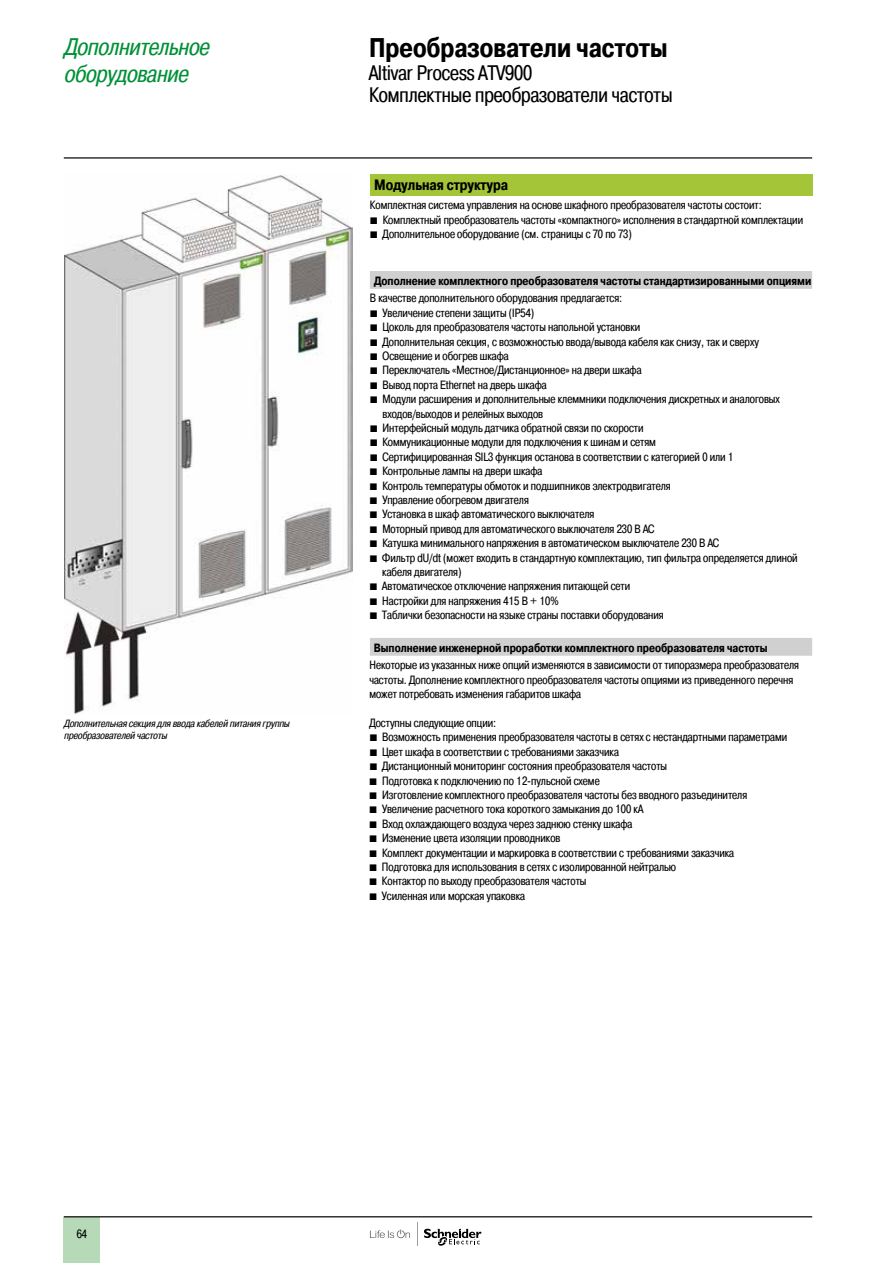
<style>
.page{position:relative;width:893px;height:1263px;background:#fff}
.page>*{position:absolute;margin:0;border:0;box-sizing:border-box;transform-origin:0 0}
.t1{font:700 27px "Pragmatica Cond C";color:#000}
.t2{font:italic 24px/27px "Pragmatica Cond C";color:#009037}
.t3{font:21px/22.5px "Pragmatica Cond C";color:#000}
.t4{font:700 15px "Pragmatica Cond C";color:#000}
.t5{font:12px/14.4px "Pragmatica Cond C";color:#000}
.t6{font:700 12px "Pragmatica Cond C";color:#000}
.t7{font:italic 10.5px/12px "Pragmatica Cond C";color:#000}
.s1{font-family:"Graph Schneider"}
</style>
<div class="page">
<hr style="left:64px;top:157px;width:748px;height:2px;background:#000">
<div style="left:64px;top:1217px;width:36px;height:46px;background:#b6d9b7"></div>
<hr style="left:64px;top:1216px;width:748px;height:1px;background:#000">
<svg style="left:370px;top:1229px;width:40px;height:9px"></svg>
<svg style="left:424px;top:1228px;width:57px;height:18px"></svg>
<svg style="left:417px;top:1223px;width:1px;height:23px"></svg>
<div style="left:370px;top:174px;width:442px;height:22px;background:#a4c537"></div>
<svg style="left:370px;top:271px;width:442px;height:385px"></svg>
<img style="left:64px;top:175px;width:289px;height:539px">
<h2 class="t2" style="left:64px;top:33px;width:146px">Дополнительное оборудование</h2>
<h1 class="t1" style="left:369px;top:33px;width:300px">Преобразователи частоты</h1>
<h3 class="t3" style="left:369px;top:61px;width:305px">Altivar Process ATV900<br>Комплектные преобразователи частоты</h3>
<p class="t7" style="left:64px;top:717px;width:227px">Дополнительная секция для ввода кабелей питания группы преобразователей частоты</p>
<p class="t4" style="left:374px;top:177px;width:135px">Модульная структура</p>
<p class="t5" style="left:370px;top:198px;width:435px">Комплектная система управления на основе шкафного преобразователя частоты состоит:<br><span class="s1">b</span> Комплектный преобразователь частоты «компактного» исполнения в стандартной комплектации <span class="s1">b</span> Дополнительное оборудование (см. страницы с 70 по 73)</p>
<p class="t6" style="left:374px;top:274px;width:439px">Дополнение комплектного преобразователя частоты стандартизированными опциями</p>
<p class="t5" style="left:370px;top:291px;width:254px">В качестве дополнительного оборудования предлагается:</p>
<p class="t5" style="left:370px;top:306px;width:166px"><span class="s1">b</span> Увеличение степени защиты (IP54)</p>
<p class="t5" style="left:370px;top:320px;width:272px"><span class="s1">b</span> Цоколь для преобразователя частоты напольной установки</p>
<p class="t5" style="left:370px;top:334px;width:390px"><span class="s1">b</span> Дополнительная секция, с возможностью ввода/вывода кабеля как снизу, так и сверху</p>
<p class="t5" style="left:370px;top:349px;width:140px"><span class="s1">b</span> Освещение и обогрев шкафа</p>
<p class="t5" style="left:370px;top:363px;width:273px"><span class="s1">b</span> Переключатель «Местное/Дистанционное» на двери шкафа</p>
<p class="t5" style="left:370px;top:378px;width:178px"><span class="s1">b</span> Вывод порта Ethernet на дверь шкафа</p>
<p class="t5" style="left:370px;top:392px;width:412px"><span class="s1">b</span> Модули расширения и дополнительные клеммники подключения дискретных и аналоговых</p>
<p class="t5" style="left:382px;top:406px;width:162px">входов/выходов и релейных выходов</p>
<p class="t5" style="left:370px;top:421px;width:275px"><span class="s1">b</span> Интерфейсный модуль датчика обратной связи по скорости</p>
<p class="t5" style="left:370px;top:435px;width:288px"><span class="s1">b</span> Коммуникационные модули для подключения к шинам и сетям</p>
<p class="t5" style="left:370px;top:450px;width:366px"><span class="s1">b</span> Сертифицированная SIL3 функция останова в соответствии с категорией 0 или 1</p>
<p class="t5" style="left:370px;top:464px;width:174px"><span class="s1">b</span> Контрольные лампы на двери шкафа</p>
<p class="t5" style="left:370px;top:478px;width:303px"><span class="s1">b</span> Контроль температуры обмоток и подшипников электродвигателя</p>
<p class="t5" style="left:370px;top:493px;width:161px"><span class="s1">b</span> Управление обогревом двигателя</p>
<p class="t5" style="left:370px;top:507px;width:226px"><span class="s1">b</span> Установка в шкаф автоматического выключателя</p>
<p class="t5" style="left:370px;top:522px;width:286px"><span class="s1">b</span> Моторный привод для автоматического выключателя 230 В АС</p>
<p class="t5" style="left:370px;top:536px;width:351px"><span class="s1">b</span> Катушка минимального напряжения в автоматическом выключателе 230 В АС</p>
<p class="t5" style="left:370px;top:550px;width:430px"><span class="s1">b</span> Фильтр dU/dt (может входить в стандартную комплектацию, тип фильтра определяется длиной</p>
<p class="t5" style="left:382px;top:565px;width:81px">кабеля двигателя)</p>
<p class="t5" style="left:369px;top:579px;width:262px"><span class="s1">b</span> Автоматическое отключение напряжения питающей сети</p>
<p class="t5" style="left:369px;top:594px;width:191px"><span class="s1">b</span> Настройки для напряжения 415 В + 10%</p>
<p class="t5" style="left:369px;top:608px;width:296px"><span class="s1">b</span> Таблички безопасности на языке страны поставки оборудования</p>
<p class="t6" style="left:374px;top:641px;width:395px">Выполнение инженерной проработки комплектного преобразователя частоты</p>
<p class="t5" style="left:369px;top:658px;width:431px">Некоторые из указанных ниже опций изменяются в зависимости от типоразмера преобразователя частоты. Дополнение комплектного преобразователя частоты опциями из приведенного перечня может потребовать изменения габаритов шкафа</p>
<p class="t5" style="left:369px;top:716px;width:420px">Доступны следующие опции:<br><span class="s1">b</span> Возможность применения преобразователя частоты в сетях с нестандартными параметрами <span class="s1">b</span> Цвет шкафа в соответствии с требованиями заказчика<br><span class="s1">b</span> Дистанционный мониторинг состояния преобразователя частоты<br><span class="s1">b</span> Подготовка к подключению по 12-пульсной схеме<br><span class="s1">b</span> Изготовление комплектного преобразователя частоты без вводного разъединителя<br><span class="s1">b</span> Увеличение расчетного тока короткого замыкания до 100 кА<br><span class="s1">b</span> Вход охлаждающего воздуха через заднюю стенку шкафа<br><span class="s1">b</span> Изменение цвета изоляции проводников<br><span class="s1">b</span> Комплект документации и маркировка в соответствии с требованиями заказчика<br><span class="s1">b</span> Подготовка для использования в сетях с изолированной нейтралью<br><span class="s1">b</span> Контактор по выходу преобразователя частоты<br><span class="s1">b</span> Усиленная или морская упаковка</p>
<p class="t5" style="left:77px;top:1226px;width:12px">64</p>
</div>
